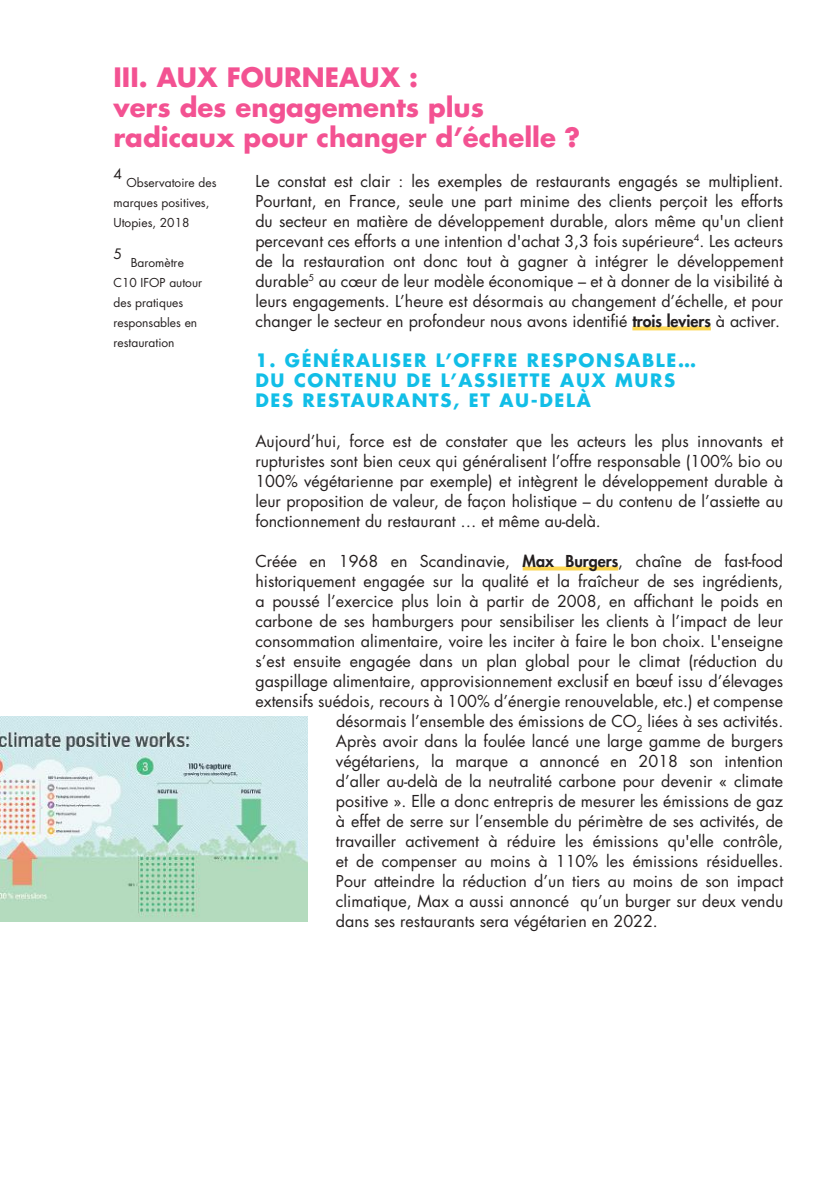
<style>
.page{position:relative;width:840px;height:1191px;background:#fff}
.page>*{position:absolute;margin:0;border:0;box-sizing:border-box;transform-origin:0 0}
.t1{font:700 26px/30px "Futura Std";color:#f35292}
.t2{font:700 18px/20px "Futura Std";letter-spacing:.09em;color:#12bee7}
.t3{font:16px/20px "Futura Std";color:#241f1f;text-align:justify}
.t4{font:14px "Futura Std";color:#241f1f}
.t5{font:12px/20px "Futura Std";color:#241f1f}
.s1{font-weight:800}
</style>
<div class="page">
<svg style="left:632px;top:326px;width:78px;height:4px"></svg>
<svg style="left:522px;top:566px;width:96px;height:4px"></svg>
<img style="left:0;top:717px;width:307px;height:204px">
<h1 class="t1" style="left:113px;top:62px;width:468px">III. AUX FOURNEAUX :<br>vers des engagements plus radicaux pour changer d’échelle ?</h1>
<p class="t3" style="left:255px;top:171px;width:529px">Le constat est clair : les exemples de restaurants engagés se multiplient.<br>Pourtant, en France, seule une part minime des clients perçoit les efforts du secteur en matière de développement durable, alors même qu'un client percevant ces efforts a une intention d'achat 3,3 fois supérieure<sup>4</sup>. Les acteurs de la restauration ont donc tout à gagner à intégrer le développement durable<sup>5</sup> au cœur de leur modèle économique – et à donner de la visibilité à leurs engagements. L’heure est désormais au changement d’échelle, et pour changer le secteur en profondeur nous avons identifié <span class="s1">trois leviers</span> à activer.</p>
<p class="t2" style="left:255px;top:350px;width:442px">1. GÉNÉRALISER L’OFFRE RESPONSABLE…<br>DU CONTENU DE L’ASSIETTE AUX MURS<br>DES RESTAURANTS, ET AU-DELÀ</p>
<p class="t3" style="left:255px;top:431px;width:529px">Aujourd’hui, force est de constater que les acteurs les plus innovants et rupturistes sont bien ceux qui généralisent l’offre responsable (100% bio ou 100% végétarienne par exemple) et intègrent le développement durable à leur proposition de valeur, de façon holistique – du contenu de l’assiette au fonctionnement du restaurant … et même au-delà.</p>
<p class="t3" style="left:255px;top:551px;width:529px">Créée en 1968 en Scandinavie, <span class="s1">Max Burgers</span>, chaîne de fast-food</p>
<p class="t3" style="left:255px;top:571px;width:529px">historiquement engagée sur la qualité et la fraîcheur de ses ingrédients,</p>
<p class="t3" style="left:255px;top:591px;width:529px">a poussé l’exercice plus loin à partir de 2008, en affichant le poids en</p>
<p class="t3" style="left:255px;top:611px;width:529px">carbone de ses hamburgers pour sensibiliser les clients à l’impact de leur</p>
<p class="t3" style="left:255px;top:631px;width:529px">consommation alimentaire, voire les inciter à faire le bon choix. L'enseigne</p>
<p class="t3" style="left:255px;top:651px;width:529px">s’est ensuite engagée dans un plan global pour le climat (réduction du</p>
<p class="t3" style="left:255px;top:671px;width:529px">gaspillage alimentaire, approvisionnement exclusif en bœuf issu d’élevages</p>
<p class="t3" style="left:255px;top:691px;width:529px">extensifs suédois, recours à 100% d’énergie renouvelable, etc.) et compense</p>
<p class="t3" style="left:336px;top:711px;width:448px">désormais l’ensemble des émissions de CO<sub>2</sub> liées à ses activités.</p>
<p class="t3" style="left:336px;top:731px;width:448px">Après avoir dans la foulée lancé une large gamme de burgers</p>
<p class="t3" style="left:336px;top:751px;width:448px">végétariens, la marque a annoncé en 2018 son intention</p>
<p class="t3" style="left:336px;top:771px;width:448px">d’aller au-delà de la neutralité carbone pour devenir « climate</p>
<p class="t3" style="left:336px;top:791px;width:448px">positive ». Elle a donc entrepris de mesurer les émissions de gaz</p>
<p class="t3" style="left:336px;top:811px;width:448px">à effet de serre sur l’ensemble du périmètre de ses activités, de</p>
<p class="t3" style="left:336px;top:831px;width:448px">travailler activement à réduire les émissions qu'elle contrôle,</p>
<p class="t3" style="left:336px;top:851px;width:448px">et de compenser au moins à 110% les émissions résiduelles.</p>
<p class="t3" style="left:336px;top:871px;width:448px">Pour atteindre la réduction d’un tiers au moins de son impact</p>
<p class="t3" style="left:336px;top:891px;width:448px">climatique, Max a aussi annoncé qu’un burger sur deux vendu</p>
<p class="t3" style="left:336px;top:911px;width:323px">dans ses restaurants sera végétarien en 2022.</p>
<p class="t4" style="left:113px;top:165px;width:10px">4</p>
<p class="t5" style="left:113px;top:172px;width:104px;text-indent:13px">Observatoire des marques positives,<br>Utopies, 2018</p>
<p class="t4" style="left:113px;top:245px;width:10px">5</p>
<p class="t5" style="left:113px;top:252px;width:90px;text-indent:17px">Baromètre<br>C10 IFOP autour des pratiques responsables en restauration</p>
</div>
